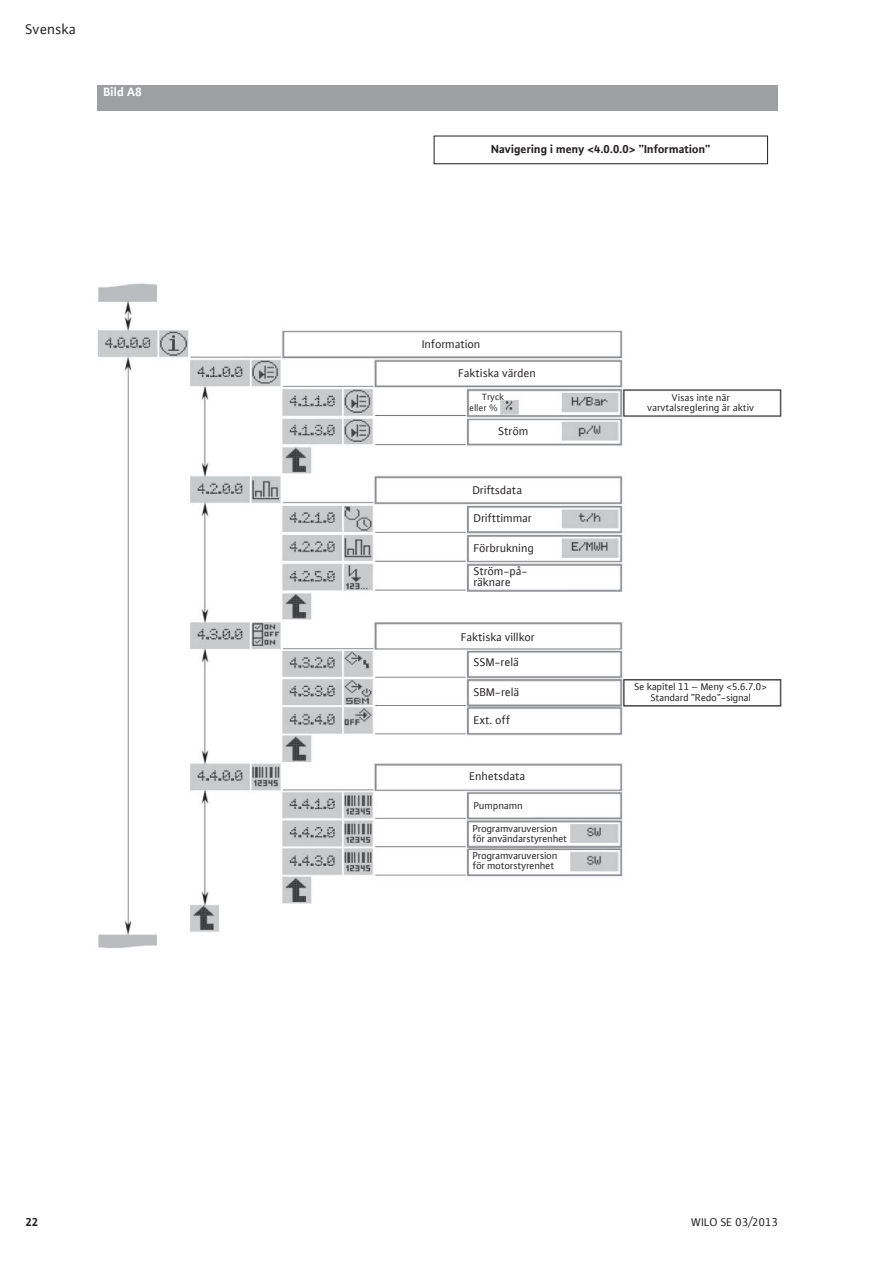
<style>
.page{position:relative;width:893px;height:1263px;background:#fff}
.page>*{position:absolute;margin:0;border:0;box-sizing:border-box;transform-origin:0 0}
.t1{font:15px "WILO Plus FM";color:#231f20}
.t2{font:700 12.75px "WILO Plus FM";color:#fff}
.t3{font:12px/23.9px "WILO Plus FM";color:#231f20}
.t4{font:700 12px "WILO Plus FM";color:#231f20}
.t5{font:10.5px/10.5px "WILO Plus FM";letter-spacing:-.01em;color:#231f20}
.t6{font:9.75px/11.6px "WILO Plus FM";color:#231f20}
</style>
<div class="page">
<img style="left:97px;top:283px;width:685px;height:665px">
<div style="left:98px;top:85px;width:680px;height:26px;background:#9d9fa2"></div>
<div style="left:434px;top:136px;width:334px;height:28px;border:1px solid #231f20"></div>
<h1 class="t1" style="left:26px;top:22px;width:52px">Svenska</h1>
<p class="t2" style="left:104px;top:87px;width:40px">Bild A8</p>
<p class="t4" style="left:491px;top:144px;width:221px">Navigering i meny &lt;4.0.0.0&gt; ”Information”</p>
<p class="t3" style="left:422px;top:333px;width:60px">Information</p>
<p class="t3" style="left:458px;top:361px;width:79px">Faktiska värden</p>
<p class="t6" style="left:469px;top:391px;width:36px;text-indent:13px">Tryck eller %</p>
<p class="t5" style="left:647px;top:393px;width:108px;text-align:center">Visas inte när varvtalsreglering är aktiv</p>
<p class="t3" style="left:499px;top:420px;width:32px">Ström</p>
<p class="t3" style="left:473px;top:479px;width:51px">Driftsdata</p>
<p class="t3" style="left:474px;top:507px;width:60px">Drifttimmar</p>
<p class="t3" style="left:474px;top:536px;width:62px">Förbrukning<br>Ström-på-</p>
<p class="t3" style="left:474px;top:571px;width:39px">räknare</p>
<p class="t3" style="left:461px;top:625px;width:75px">Faktiska villkor</p>
<p class="t3" style="left:474px;top:651px;width:47px">SSM-relä</p>
<p class="t3" style="left:474px;top:681px;width:47px">SBM-relä</p>
<p class="t3" style="left:474px;top:709px;width:38px">Ext. off</p>
<p class="t3" style="left:469px;top:765px;width:58px">Enhetsdata</p>
<p class="t5" style="left:473px;top:795px;width:86px;line-height:22.5px">Pumpnamn<br>Programvaruversion</p>
<p class="t5" style="left:473px;top:831px;width:96px;line-height:16.4px">för användarstyrenhet<br>Programvaruversion</p>
<p class="t5" style="left:473px;top:861px;width:83px">för motorstyrenhet</p>
<p class="t5" style="left:634px;top:682px;width:135px;text-align:center">Se kapitel 11 – Meny &lt;5.6.7.0&gt;<br>Standard ”Redo”-signal</p>
<p class="t4" style="left:26px;top:1217px;width:14px">22</p>
<p class="t3" style="left:691px;top:1211px;width:88px">WILO SE 03/2013</p>
</div>
